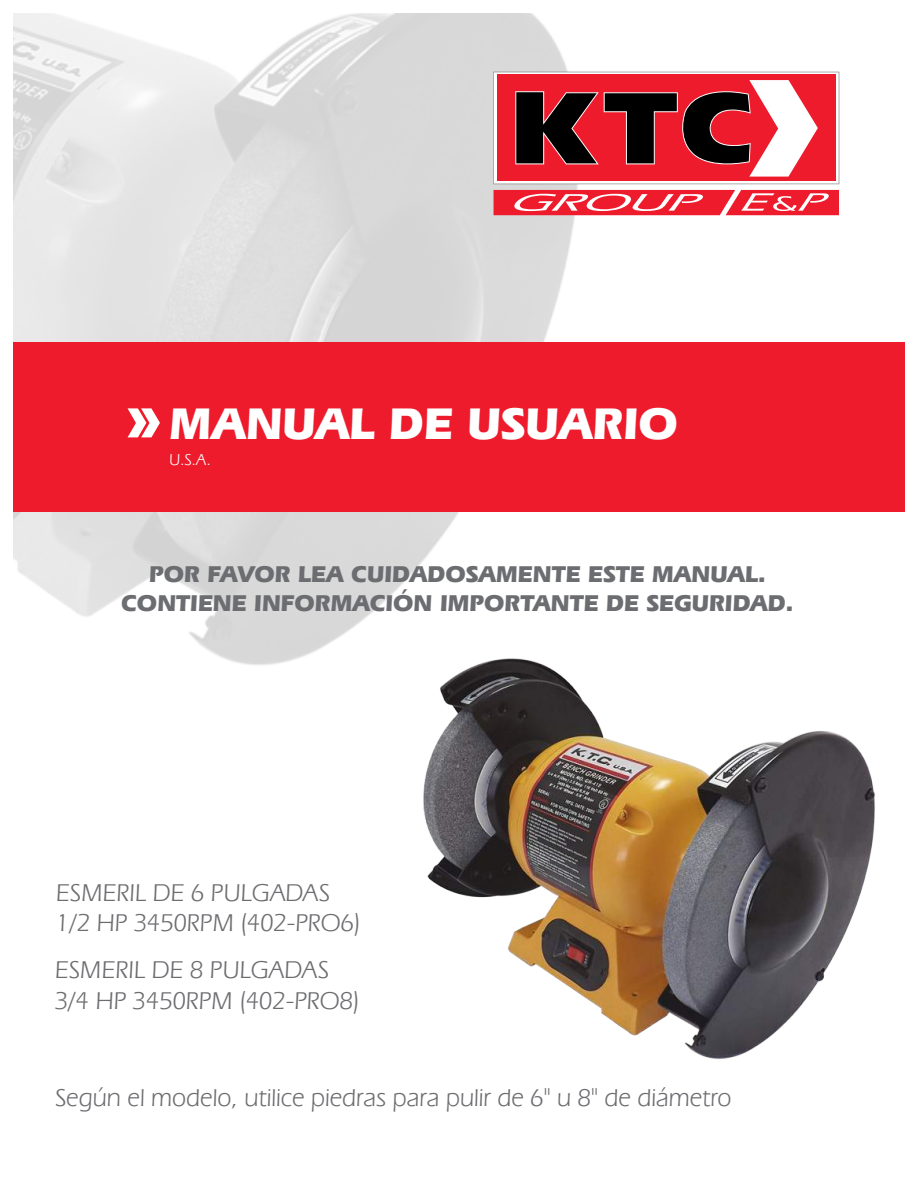
<style>
.page{position:relative;width:918px;height:1188px;background:#fff}
.page>*{position:absolute;margin:0;border:0;box-sizing:border-box;transform-origin:0 0}
.t1{font:700 46.5px "Eras IT Cby BT";color:#fff}
.t2{font:25.5px/30.6px "Eras IT Cby BT";color:#6c6d70}
.t3{font:700 24px/28.8px "Eras IT Cby BT";color:#6c6d70;text-align:center}
.t4{font:16.5px "Eras IT Cby BT";color:#fff}
</style>
<div class="page">
<img style="left:13px;top:14px;width:582px;height:651px">
<svg style="left:493px;top:72px;width:346px;height:112px;background:#b43d47"></svg>
<svg style="left:494px;top:190px;width:345px;height:25px;background:#f14553"></svg>
<img style="left:412px;top:650px;width:463px;height:409px">
<div style="left:13px;top:342px;width:892px;height:170px;background:#ee1b2c"></div>
<svg style="left:128px;top:408px;width:32px;height:29px"></svg>
<h1 class="t1" style="left:170px;top:394px;width:510px">MANUAL DE USUARIO</h1>
<p class="t4" style="left:169px;top:450px;width:43px">U.S.A.</p>
<p class="t3" style="left:121px;top:560px;width:674px">POR FAVOR LEA CUIDADOSAMENTE ESTE MANUAL.<br>CONTIENE INFORMACIÓN IMPORTANTE DE SEGURIDAD.</p>
<p class="t2" style="left:56px;top:877px;width:306px">ESMERIL DE 6 PULGADAS<br>1/2 HP 3450RPM (402-PRO6)</p>
<p class="t2" style="left:55px;top:954px;width:306px">ESMERIL DE 8 PULGADAS<br>3/4 HP 3450RPM (402-PRO8)</p>
<p class="t2" style="left:55px;top:1081px;width:678px">Según el modelo, utilice piedras para pulir de 6" u 8" de diámetro</p>
</div>
